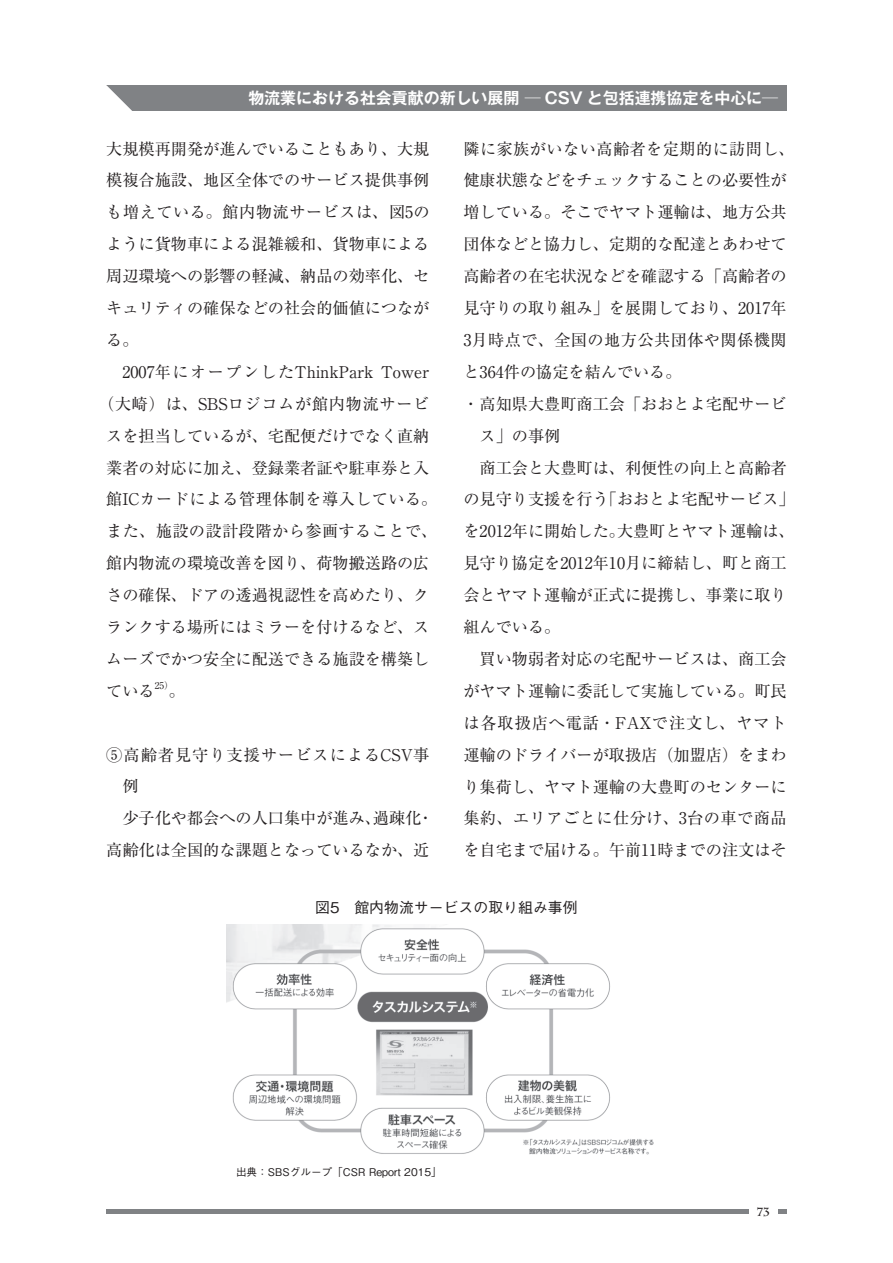
<style>
.page{position:relative;width:893px;height:1263px;background:#fff}
.page>*{position:absolute;margin:0;border:0;box-sizing:border-box;transform-origin:0 0}
.t1{font:16.2px/32px "Ryumin Pro";color:#231f20;text-align:justify}
.t2{font:16.2px "Ryumin Pro";letter-spacing:.03em;color:#231f20}
.t3{font:16.2px "Ryumin Pro";letter-spacing:.045em;color:#231f20}
.t4{font:16.2px "Ryumin Pro";letter-spacing:.025em;color:#231f20}
.t5{font:16.2px "Ryumin Pro";letter-spacing:.065em;color:#231f20}
.t6{font:16.2px "Ryumin Pro";letter-spacing:.055em;color:#231f20}
.t7{font:16.2px "Ryumin Pro";letter-spacing:.035em;color:#231f20}
.t8{font:700 15.9px "Gothic MB101 Pro De";color:#fff}
.t9{font:15.75px "MS Mincho";color:#231f20}
.t10{font:500 14.85px "Gothic BBB Pro";color:#231f20}
.t11{font:700 11.7px "Charlemagne Std";color:#231f20}
.t12{font:500 10.65px "Gothic BBB Pro";color:#231f20}
.t13{font:9.45px "Ryumin Pro";color:#231f20}
</style>
<div class="page">
<div style="left:106px;top:85px;width:681px;height:26px;background:#808285"></div>
<svg style="left:106px;top:85px;width:26px;height:26px"></svg>
<hr style="left:106px;top:1210px;width:642px;height:4px;background:#808285">
<svg style="left:778px;top:1210px;width:9px;height:4px"></svg>
<img style="left:227px;top:924px;width:427px;height:231px">
<p class="t8" style="left:248px;top:85px;width:531px">物流業における社会貢献の新しい展開 ─ CSV と包括連携協定を中心に─</p>
<p class="t1" style="left:106px;top:131px;width:325px">大規模再開発が進んでいることもあり、大規模複合施設、地区全体でのサービス提供事例も増えている。館内物流サービスは、図5のように貨物車による混雑緩和、貨物車による周辺環境への影響の軽減、納品の効率化、セキュリティの確保などの社会的価値につながる。</p>
<p class="t1" style="left:122px;top:355px;width:308px">2007年にオープンしたThinkPark Tower</p>
<p class="t3" style="left:98px;top:391px;width:333px">（大崎）は、SBSロジコムが館内物流サービ</p>
<p class="t1" style="left:106px;top:418px;width:325px">スを担当しているが、宅配便だけでなく直納</p>
<p class="t1" style="left:106px;top:450px;width:325px">業者の対応に加え、登録業者証や駐車券と入</p>
<p class="t4" style="left:106px;top:487px;width:333px">館ICカードによる管理体制を導入している。</p>
<p class="t2" style="left:106px;top:518px;width:333px">また、施設の設計段階から参画することで、</p>
<p class="t1" style="left:106px;top:546px;width:325px">館内物流の環境改善を図り、荷物搬送路の広</p>
<p class="t1" style="left:106px;top:578px;width:325px">さの確保、ドアの透過視認性を高めたり、ク</p>
<p class="t1" style="left:106px;top:610px;width:325px">ランクする場所にはミラーを付けるなど、ス</p>
<p class="t1" style="left:106px;top:642px;width:325px">ムーズでかつ安全に配送できる施設を構築し</p>
<p class="t1" style="left:106px;top:674px;width:50px">ている</p>
<p class="t13" style="left:155px;top:678px;width:20px">25）</p>
<p class="t1" style="left:169px;top:674px;width:18px">。</p>
<p class="t5" style="left:106px;top:742px;width:325px">⑤高齢者見守り支援サービスによるCSV事</p>
<p class="t1" style="left:122px;top:769px;width:18px">例</p>
<p class="t1" style="left:122px;top:801px;width:313px">少子化や都会への人口集中が進み、過疎化・</p>
<p class="t1" style="left:106px;top:833px;width:325px">高齢化は全国的な課題となっているなか、近</p>
<p class="t2" style="left:463px;top:136px;width:333px">隣に家族がいない高齢者を定期的に訪問し、</p>
<p class="t1" style="left:463px;top:163px;width:325px">健康状態などをチェックすることの必要性が</p>
<p class="t1" style="left:463px;top:195px;width:325px">増している。そこでヤマト運輸は、地方公共</p>
<p class="t1" style="left:463px;top:227px;width:325px">団体などと協力し、定期的な配達とあわせて</p>
<p class="t1" style="left:463px;top:259px;width:325px">高齢者の在宅状況などを確認する「高齢者の</p>
<p class="t1" style="left:463px;top:291px;width:325px">見守りの取り組み」を展開しており、2017年</p>
<p class="t2" style="left:463px;top:327px;width:325px">3月時点で、全国の地方公共団体や関係機関</p>
<p class="t1" style="left:463px;top:355px;width:220px">と364件の協定を結んでいる。</p>
<p class="t1" style="left:463px;top:387px;width:325px">・ 高知県大豊町商工会「おおとよ宅配サービ</p>
<p class="t1" style="left:480px;top:418px;width:82px">ス」の事例</p>
<p class="t1" style="left:480px;top:450px;width:308px">商工会と大豊町は、利便性の向上と高齢者</p>
<p class="t1" style="left:463px;top:482px;width:333px">の見守り支援を行う「おおとよ宅配サービス」</p>
<p class="t1" style="left:463px;top:514px;width:333px">を2012年に開始した。大豊町とヤマト運輸は、</p>
<p class="t1" style="left:463px;top:546px;width:325px">見守り協定を2012年10月に締結し、町と商工</p>
<p class="t1" style="left:463px;top:578px;width:325px">会とヤマト運輸が正式に提携し、事業に取り</p>
<p class="t1" style="left:463px;top:610px;width:98px">組んでいる。</p>
<p class="t1" style="left:480px;top:642px;width:308px">買い物弱者対応の宅配サービスは、商工会</p>
<p class="t1" style="left:463px;top:674px;width:325px">がヤマト運輸に委託して実施している。町民</p>
<p class="t6" style="left:463px;top:710px;width:325px">は各取扱店へ電話・FAXで注文し、ヤマト</p>
<p class="t1" style="left:463px;top:737px;width:325px">運輸のドライバーが取扱店（加盟店）をまわ</p>
<p class="t1" style="left:463px;top:769px;width:325px">り集荷し、ヤマト運輸の大豊町のセンターに</p>
<p class="t7" style="left:463px;top:806px;width:325px">集約、エリアごとに仕分け、3台の車で商品</p>
<p class="t1" style="left:463px;top:833px;width:325px">を自宅まで届ける。午前11時までの注文はそ</p>
<p class="t10" style="left:315px;top:895px;width:264px">図5　館内物流サービスの取り組み事例</p>
<p class="t12" style="left:236px;top:1163px;width:207px">出典：SBSグループ「CSR Report 2015」</p>
<p class="t9" style="left:224px;top:1168px;width:281px">図 5 館内物流サービスの取り組み事例</p>
<p class="t11" style="left:757px;top:1205px;width:15px">73</p>
</div>
